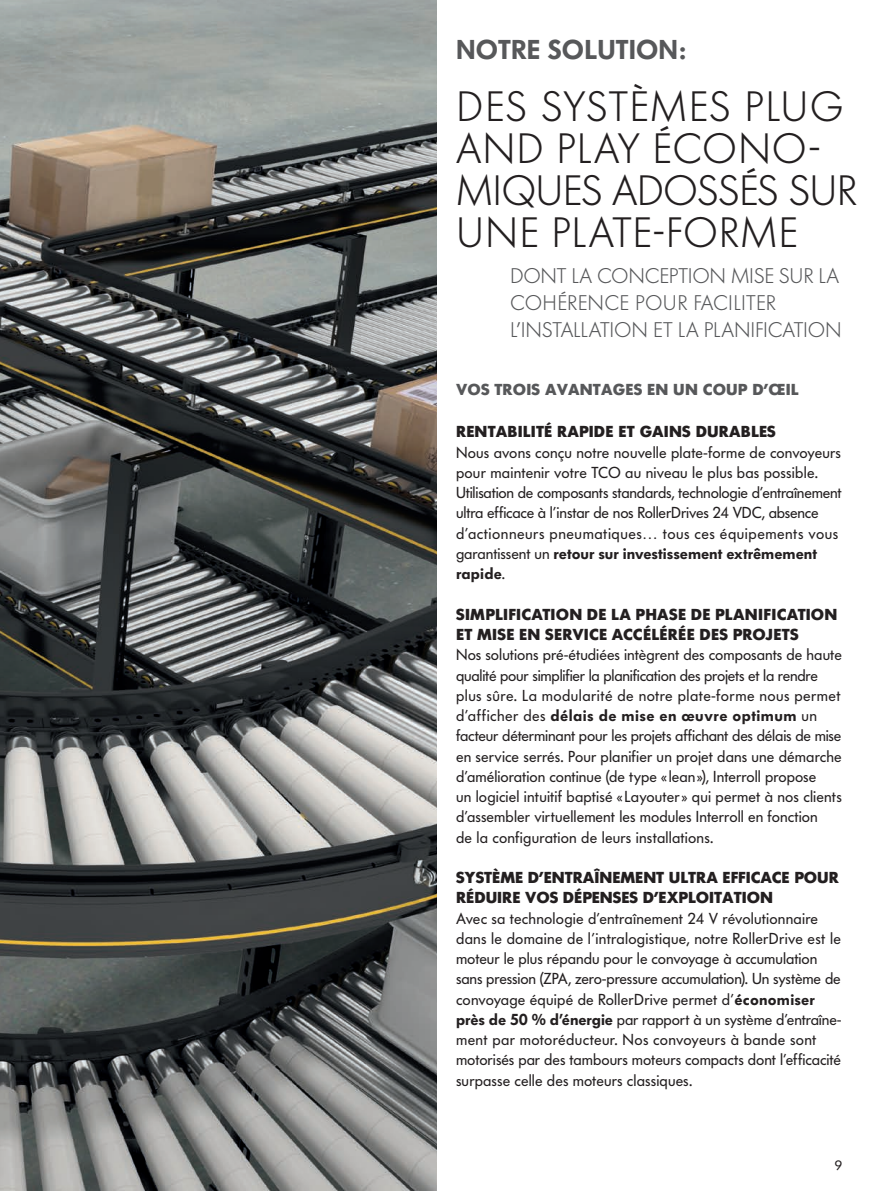
<style>
.page{position:relative;width:893px;height:1191px;background:#fff}
.page>*{position:absolute;margin:0;border:0;box-sizing:border-box;transform-origin:0 0}
.t1{font:300 42px "Futura BQ";color:#231f20}
.t2{font:600 27px "Futura BQ";letter-spacing:.005em;color:#57585a}
.t3{font:300 21px "Futura BQ";color:#57585a}
.t4{font:15.75px/20.2px "Futura BQ";letter-spacing:.005em;color:#231f20}
.t5{font:700 15.75px/20.2px "Futura BQ";letter-spacing:.01em;color:#231f20}
.t6{font:700 15.75px "Futura BQ";letter-spacing:.01em;color:#57585a}
.t7{font:13.5px "Futura BQ";color:#231f20}
.s1{font-weight:600}
</style>
<div class="page">
<img style="left:0;top:0;width:437px;height:1191px">
<h2 class="t2" style="left:456px;top:32px;width:232px">NOTRE SOLUTION:</h2>
<h1 class="t1" style="left:456px;top:79px;width:155px">DES SYSTÈMES</h1>
<h1 class="t1" style="left:745px;top:79px;width:25px">PLUG</h1>
<h1 class="t1" style="left:456px;top:121px;width:228px">AND PLAY ÉCONO</h1>
<h1 class="t1" style="left:808px;top:121px;width:14px">-</h1>
<h1 class="t1" style="left:456px;top:163px;width:25px">MIQUES</h1>
<h1 class="t1" style="left:612px;top:163px;width:75px">ADOSSÉS</h1>
<h1 class="t1" style="left:788px;top:163px;width:24px">SUR</h1>
<h1 class="t1" style="left:456px;top:205px;width:27px">UNE</h1>
<h1 class="t1" style="left:551px;top:205px;width:23px">PLATE-FORME</h1>
<h3 class="t3" style="left:510px;top:262px;width:29px">DONT</h3>
<h3 class="t3" style="left:571px;top:262px;width:40px">LA CONCEPTION</h3>
<h3 class="t3" style="left:731px;top:262px;width:12px">MISE</h3>
<h3 class="t3" style="left:779px;top:262px;width:13px">SUR</h3>
<h3 class="t3" style="left:818px;top:262px;width:11px">LA</h3>
<h3 class="t3" style="left:456px;top:289px;width:19px">COHÉRENCE</h3>
<h3 class="t3" style="left:635px;top:289px;width:14px">POUR</h3>
<h3 class="t3" style="left:693px;top:289px;width:10px">FACILITER</h3>
<h3 class="t3" style="left:510px;top:316px;width:22px">L’INSTALLATION</h3>
<h3 class="t3" style="left:653px;top:316px;width:62px">ETLAPLANIFICATION</h3>
<p class="t6" style="left:456px;top:379px;width:344px">VOS TROIS AVANTAGES EN UN COUP D’ŒIL</p>
<p class="t5" style="left:456px;top:421px;width:321px">RENTABILITÉ RAPIDE ET GAINS DURABLES</p>
<p class="t4" style="left:456px;top:442px;width:387px">Nous avons conçu notre nouvelle plate-forme de convoyeurs pour maintenir votre TCO au niveau le plus bas possible.<br>Utilisation de composants standards, technologie d’entraînement ultra efficace à l’instar de nos RollerDrives 24 VDC, absence d’actionneurs pneumatiques… tous ces équipements vous garantissent un <span class="s1">retour sur investissement extrêmement rapide</span>.</p>
<p class="t5" style="left:456px;top:604px;width:383px">SIMPLIFICATION DE LA PHASE DE PLANIFICATION<br>ET MISE EN SERVICE ACCÉLÉRÉE DES PROJETS</p>
<p class="t4" style="left:456px;top:644px;width:387px">Nos solutions pré-étudiées intègrent des composants de haute qualité pour simplifier la planification des projets et la rendre plus sûre. La modularité de notre plate-forme nous permet d’afficher des <span class="s1">délais de mise en œuvre optimum</span> un facteur déterminant pour les projets affichant des délais de mise en service serrés. Pour planifier un projet dans une démarche d’amélioration continue (de type «lean»), Interroll propose<br>un logiciel intuitif baptisé «Layouter» qui permet à nos clients d’assembler virtuellement les modules Interroll en fonction<br>de la configuration de leurs installations.</p>
<p class="t5" style="left:456px;top:867px;width:384px">SYSTÈME D’ENTRAÎNEMENT ULTRA EFFICACE POUR<br>RÉDUIRE VOS DÉPENSES D’EXPLOITATION</p>
<p class="t4" style="left:456px;top:908px;width:387px">Avec sa technologie d’entraînement 24 V révolutionnaire dans le domaine de l’intralogistique, notre RollerDrive est le moteur le plus répandu pour le convoyage à accumulation sans pression (ZPA, zero-pressure accumulation). Un système de convoyage équipé de RollerDrive permet d’<span class="s1">économiser près de 50 % d’énergie</span> par rapport à un système d’entraîne&shy;ment par motoréducteur. Nos convoyeurs à bande sont motorisés par des tambours moteurs compacts dont l’efficacité surpasse celle des moteurs classiques.</p>
<p class="t7" style="left:835px;top:1156px;width:9px">9</p>
</div>
